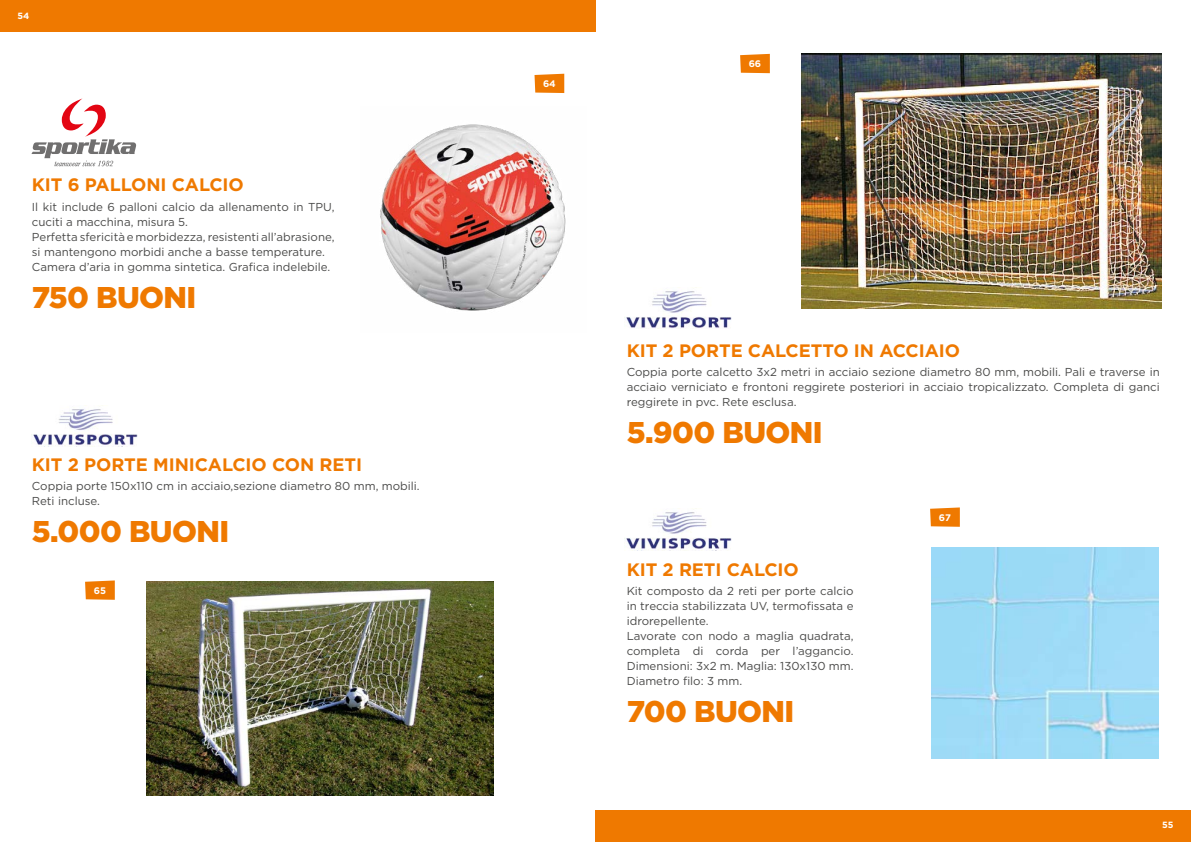
<style>
.page{position:relative;width:1191px;height:842px;background:#fff}
.page>*{position:absolute;margin:0;border:0;box-sizing:border-box;transform-origin:0 0}
.t1{font:900 30px "Gotham";letter-spacing:-.02em;color:#ef7900}
.t2{font:700 18px "Gotham";letter-spacing:-.005em;color:#ef7900}
.t3{font:11.5px/15px "Gotham";color:#4a4a49}
.t4{font:700 9.5px "Gotham";letter-spacing:-.005em;color:#fff}
.t5{font:700 9px "Gotham";color:#fff}
</style>
<div class="page">
<svg style="left:740px;top:54px;width:30px;height:19px"></svg>
<svg style="left:85px;top:580px;width:30px;height:20px"></svg>
<svg style="left:930px;top:507px;width:29px;height:20px"></svg>
<div style="left:0;top:0;width:595px;height:31px;background:#ef7900"></div>
<div style="left:595px;top:811px;width:596px;height:31px;background:#ef7900"></div>
<img style="left:146px;top:581px;width:347px;height:215px">
<img style="left:380px;top:124px;width:186px;height:187px">
<img style="left:626px;top:291px;width:105px;height:38px">
<img style="left:626px;top:512px;width:105px;height:38px">
<img style="left:31px;top:405px;width:107px;height:42px">
<img style="left:801px;top:54px;width:360px;height:255px">
<img style="left:931px;top:547px;width:227px;height:211px">
<svg style="left:31px;top:99px;width:105px;height:67px"></svg>
<svg style="left:534px;top:74px;width:30px;height:19px"></svg>
<p class="t5" style="left:17px;top:10px;width:13px">54</p>
<h2 class="t2" style="left:32px;top:173px;width:213px">KIT 6 PALLONI CALCIO</h2>
<p class="t3" style="left:32px;top:199px;width:304px">Il kit include 6 palloni calcio da allenamento in TPU, cuciti a macchina, misura 5.<br>Perfetta sfericità e morbidezza, resistenti all’abrasione, si mantengono morbidi anche a basse temperature.<br>Camera d’aria in gomma sintetica. Grafica indelebile.</p>
<h1 class="t1" style="left:32px;top:276px;width:166px">750 BUONI</h1>
<h2 class="t2" style="left:32px;top:452px;width:332px">KIT 2 PORTE MINICALCIO CON RETI</h2>
<p class="t3" style="left:32px;top:478px;width:389px">Coppia porte 150x110 cm in acciaio,sezione diametro 80 mm, mobili.<br>Reti incluse.</p>
<h1 class="t1" style="left:32px;top:511px;width:199px">5.000 BUONI</h1>
<p class="t4" style="left:94px;top:584px;width:14px">65</p>
<p class="t4" style="left:543px;top:78px;width:14px">64</p>
<p class="t4" style="left:748px;top:58px;width:14px">66</p>
<h2 class="t2" style="left:626px;top:338px;width:335px">KIT 2 PORTE CALCETTO IN ACCIAIO</h2>
<p class="t3" style="left:626px;top:364px;width:534px;text-align:justify">Coppia porte calcetto 3x2 metri in acciaio sezione diametro 80 mm, mobili. Pali e traverse in acciaio verniciato e frontoni reggirete posteriori in acciaio tropicalizzato. Completa di ganci reggirete in pvc. Rete esclusa.</p>
<h1 class="t1" style="left:626px;top:412px;width:197px">5.900 BUONI</h1>
<h2 class="t2" style="left:626px;top:557px;width:174px">KIT 2 RETI CALCIO</h2>
<p class="t3" style="left:626px;top:583px;width:228px">Kit composto da 2 reti per porte calcio in treccia stabilizzata UV, termofissata e idrorepellente.<br>Lavorate con nodo a maglia quadrata, completa di corda per l’aggancio.<br>Dimensioni: 3x2 m. Maglia: 130x130 mm.<br>Diametro filo: 3 mm.</p>
<h1 class="t1" style="left:626px;top:691px;width:169px">700 BUONI</h1>
<p class="t4" style="left:939px;top:511px;width:13px">67</p>
<p class="t5" style="left:1162px;top:819px;width:13px">55</p>
</div>
